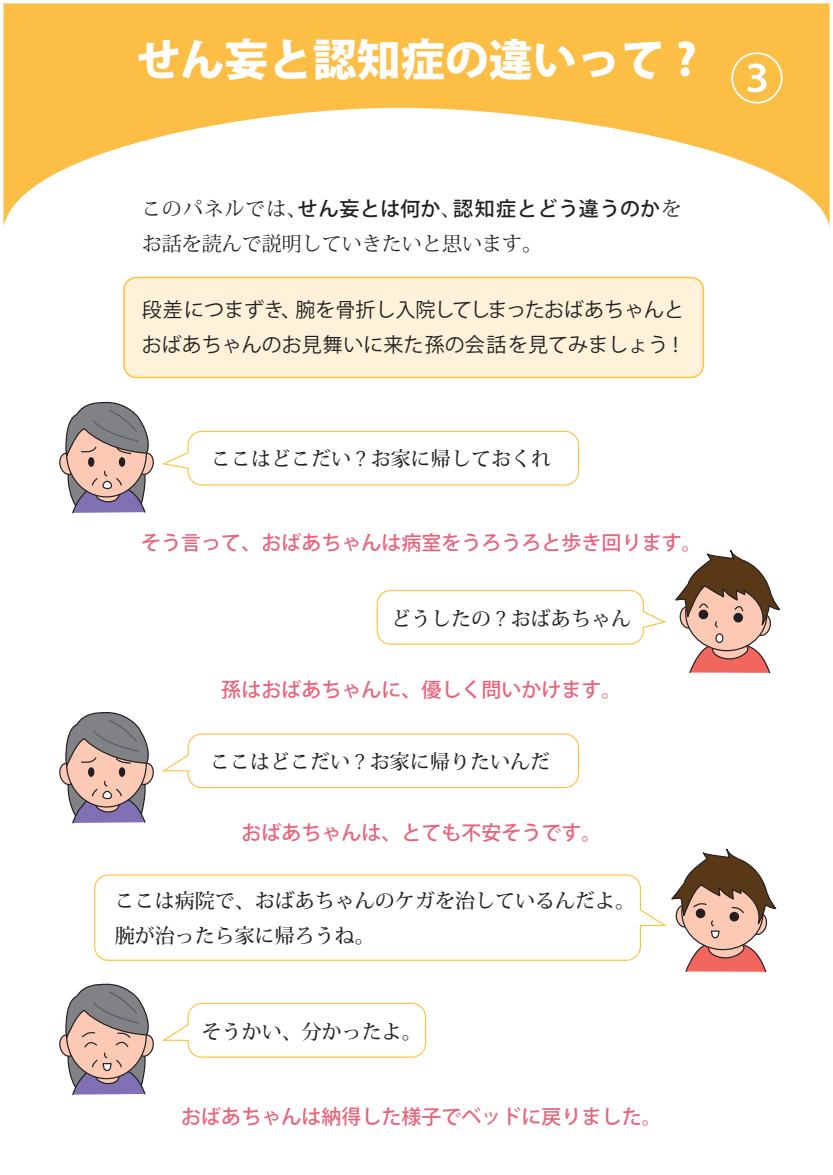
<style>
.page{position:relative;width:833px;height:1175px;background:#fff}
.page>*{position:absolute;margin:0;border:0;box-sizing:border-box;transform-origin:0 0}
.t1{font:500 54.8px "Koz Go Pro";color:#fff}
.t2{font:800 44px "Koz Go Pr 6 N";color:#fff}
.t3{font:500 20px/35px "Koz Min Pr 6 N";color:#231f20}
.t4{font:500 20px "Koz Go Pro";color:#e6657c}
.t5{font:20px/35px "Koz Go Pro";color:#231f20}
.t6{font:500 20px "Koz Go Pro";letter-spacing:.04em;color:#231f20}
.t7{font:20px "Koz Min Pr 6 N";color:#231f20}
.s1{font-family:"Koz Min Pr 6 N";font-weight:400}
</style>
<div class="page">
<div style="left:124px;top:277px;width:579px;height:100px;background:#fef3da;border-radius:12px"></div>
<div style="left:123px;top:277px;width:581px;height:101px;border:2px solid #fec345;border-radius:12px"></div>
<svg style="left:3px;top:3px;width:826px;height:224px;fill:#fdbe45"></svg>
<svg style="left:162px;top:430px;width:417px;height:56px"></svg>
<svg style="left:162px;top:733px;width:417px;height:56px"></svg>
<svg style="left:94px;top:874px;width:573px;height:87px"></svg>
<svg style="left:162px;top:1002px;width:264px;height:56px"></svg>
<svg style="left:376px;top:549px;width:404px;height:125px"></svg>
<svg style="left:671px;top:848px;width:105px;height:125px"></svg>
<svg style="left:59px;top:402px;width:95px;height:112px"></svg>
<svg style="left:59px;top:712px;width:95px;height:112px"></svg>
<svg style="left:59px;top:983px;width:95px;height:113px"></svg>
<h2 class="t2" style="left:136px;top:36px;width:561px">せん妄と認知症の違いって ?</h2>
<h1 class="t1" style="left:729px;top:44px;width:56px">③</h1>
<p class="t6" style="left:142px;top:196px;width:541px"><span class="s1">このパネルでは、</span>せん妄とは何か<span class="s1">、</span>認知症とどう違うのか<span class="s1">を</span></p>
<p class="t7" style="left:142px;top:233px;width:402px">お話を読んで説明していきたいと思います。</p>
<p class="t5" style="left:142px;top:292px;width:544px">段差につまずき、腕を骨折し入院してしまったおばあちゃんとおばあちゃんのお見舞いに来た孫の会話を見てみましょう !</p>
<p class="t3" style="left:211px;top:441px;width:341px">ここはどこだい ? お家に帰しておくれ</p>
<p class="t4" style="left:141px;top:529px;width:561px">そう言って、おばあちゃんは病室をうろうろと歩き回ります。</p>
<p class="t3" style="left:391px;top:602px;width:241px">どうしたの ? おばあちゃん</p>
<p class="t4" style="left:221px;top:676px;width:401px">孫はおばあちゃんに、優しく問いかけます。</p>
<p class="t3" style="left:210px;top:744px;width:341px">ここはどこだい ? お家に帰りたいんだ</p>
<p class="t4" style="left:241px;top:820px;width:361px">おばあちゃんは、とても不安そうです。</p>
<p class="t3" style="left:115px;top:883px;width:521px">ここは病院で、おばあちゃんのケガを治しているんだよ。腕が治ったら家に帰ろうね。</p>
<p class="t3" style="left:202px;top:1014px;width:222px">そうかい、分かったよ。</p>
<p class="t4" style="left:181px;top:1104px;width:481px">おばあちゃんは納得した様子でベッドに戻りました。</p>
</div>
